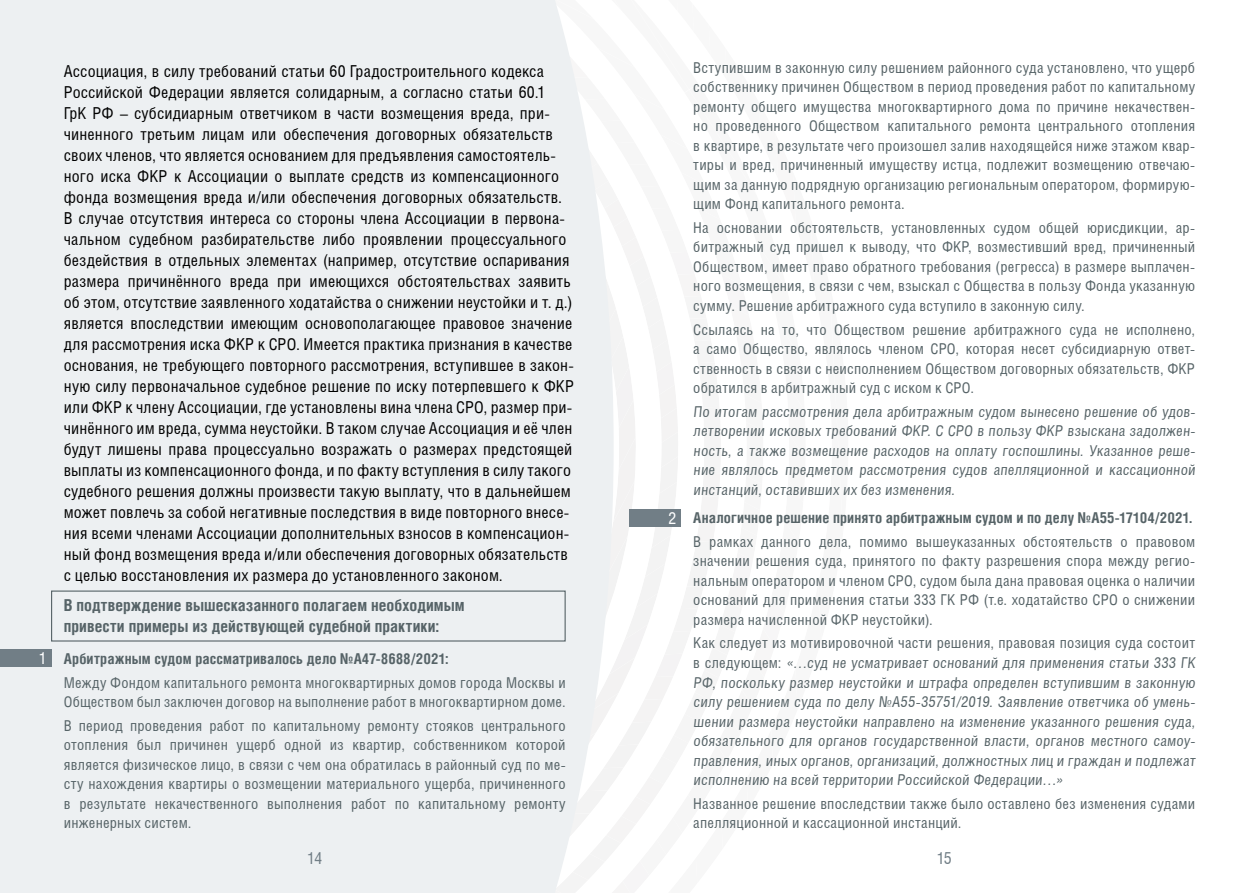
<style>
.page{position:relative;width:1259px;height:893px;background:#fff}
.page>*{position:absolute;margin:0;border:0;box-sizing:border-box;transform-origin:0 0}
.t1{font:16.5px/21px "Helios Cond";letter-spacing:.01em;color:#000}
.t2{font:700 16.5px/21px "Helios Cond";letter-spacing:.005em;color:#566367}
.t3{font:16.5px "Helios Cond";color:#717e86}
.t4{font:16.5px "Helios Cond";color:#fff}
.t5{font:15px/19.5px "Helios Cond";letter-spacing:.015em;color:#566367;text-align:justify}
.t6{font:700 15px "Helios Cond";letter-spacing:.01em;color:#566367}
</style>
<div class="page">
<svg style="left:613px;top:200px;width:107px;height:651px"></svg>
<div style="left:0;top:0;width:613px;height:893px;background:#edf0f2"></div>
<div style="left:629px;top:509px;width:51px;height:17px;background:#717e86"></div>
<div style="left:0;top:649px;width:51px;height:17px;background:#717e86"></div>
<div style="left:51px;top:590px;width:515px;height:52px;border:1px solid #566367"></div>
<p class="t4" style="left:39px;top:648px;width:9px">1</p>
<p class="t5" style="left:693px;top:57px;width:503px">Вступившим в законную силу решением районного суда установлено, что ущерб собственнику причинен Обществом в период проведения работ по капитальному ремонту общего имущества многоквартирного дома по причине некачествен&shy;но проведенного Обществом капитального ремонта центрального отопления в квартире, в результате чего произошел залив находящейся ниже этажом квар&shy;тиры и вред, причиненный имуществу истца, подлежит возмещению отвечаю&shy;щим за данную подрядную организацию региональным оператором, формирую&shy;щим Фонд капитального ремонта.</p>
<p class="t5" style="left:693px;top:218px;width:503px">На основании обстоятельств, установленных судом общей юрисдикции, ар&shy;битражный суд пришел к выводу, что ФКР, возместивший вред, причиненный Обществом, имеет право обратного требования (регресса) в размере выплачен&shy;ного возмещения, в связи с чем, взыскал с Общества в пользу Фонда указанную сумму. Решение арбитражного суда вступило в законную силу.</p>
<p class="t5" style="left:693px;top:319px;width:503px">Ссылаясь на то, что Обществом решение арбитражного суда не исполнено, а само Общество, являлось членом СРО, которая несет субсидиарную ответ&shy;ственность в связи с неисполнением Обществом договорных обязательств, ФКР обратился в арбитражный суд с иском к СРО.</p>
<p class="t5" style="left:693px;top:402px;width:505px">По итогам рассмотрения дела арбитражным судом вынесено решение об удов&shy;летворении исковых требований ФКР. С СРО в пользу ФКР взыскана задолжен&shy;ность, а также возмещение расходов на оплату госпошлины. Указанное реше&shy;ние являлось предметом рассмотрения судов апелляционной и кассационной инстанций, оставивших их без изменения.</p>
<p class="t6" style="left:693px;top:509px;width:500px">Аналогичное решение принято арбитражным судом и по делу №А55-17104/2021.</p>
<p class="t5" style="left:693px;top:531px;width:503px">В рамках данного дела, помимо вышеуказанных обстоятельств о правовом значении решения суда, принятого по факту разрешения спора между регио&shy;нальным оператором и членом СРО, судом была дана правовая оценка о наличии оснований для применения статьи 333 ГК РФ (т.е. ходатайство СРО о снижении размера начисленной ФКР неустойки).</p>
<p class="t5" style="left:693px;top:633px;width:505px;text-align:left">Как следует из мотивировочной части решения, правовая позиция суда состоит в следующем: «…суд не усматривает оснований для применения статьи 333 ГК РФ, поскольку размер неустойки и штрафа определен вступившим в законную силу решением суда по делу №А55-35751/2019. Заявление ответчика об умень&shy;шении размера неустойки направлено на изменение указанного решения суда, обязательного для органов государственной власти, органов местного самоу&shy;правления, иных органов, организаций, должностных лиц и граждан и подлежат исполнению на всей территории Российской Федерации…»</p>
<p class="t5" style="left:693px;top:793px;width:503px">Названное решение впоследствии также было оставлено без изменения судами апелляционной и кассационной инстанций.</p>
<p class="t1" style="left:64px;top:60px;width:512px">Ассоциация, в силу требований статьи 60 Градостроительного кодекса Российской Федерации является солидарным, а согласно статьи 60.1<br>ГрК РФ – субсидиарным ответчиком в части возмещения вреда, при&shy;чиненного третьим лицам или обеспечения договорных обязательств своих членов, что является основанием для предъявления самостоятель&shy;ного иска ФКР к Ассоциации о выплате средств из компенсационного фонда возмещения вреда и/или обеспечения договорных обязательств.<br>В случае отсутствия интереса со стороны члена Ассоциации в первона&shy;чальном судебном разбирательстве либо проявлении процессуального бездействия в отдельных элементах (например, отсутствие оспаривания размера причинённого вреда при имеющихся обстоятельствах заявить об этом, отсутствие заявленного ходатайства о снижении неустойки и т. д.) является впоследствии имеющим основополагающее правовое значение для рассмотрения иска ФКР к СРО. Имеется практика признания в качестве основания, не требующего повторного рассмотрения, вступившее в закон&shy;ную силу первоначальное судебное решение по иску потерпевшего к ФКР или ФКР к члену Ассоциации, где установлены вина члена СРО, размер при&shy;чинённого им вреда, сумма неустойки. В таком случае Ассоциация и её член будут лишены права процессуально возражать о размерах предстоящей выплаты из компенсационного фонда, и по факту вступления в силу такого судебного решения должны произвести такую выплату, что в дальнейшем может повлечь за собой негативные последствия в виде повторного внесе&shy;ния всеми членами Ассоциации дополнительных взносов в компенсацион&shy;ный фонд возмещения вреда и/или обеспечения договорных обязательств с целью восстановления их размера до установленного законом.</p>
<p class="t4" style="left:668px;top:508px;width:9px">2</p>
<p class="t2" style="left:64px;top:594px;width:402px">В подтверждение вышесказанного полагаем необходимым привести примеры из действующей судебной практики:</p>
<p class="t6" style="left:64px;top:649px;width:386px">Арбитражным судом рассматривалось дело №А47-8688/2021:</p>
<p class="t5" style="left:64px;top:672px;width:503px">Между Фондом капитального ремонта многоквартирных домов города Москвы и<br>Обществом был заключен договор на выполнение работ в многоквартирном доме.</p>
<p class="t5" style="left:64px;top:715px;width:503px">В период проведения работ по капитальному ремонту стояков центрального отопления был причинен ущерб одной из квартир, собственником которой является физическое лицо, в связи с чем она обратилась в районный суд по ме&shy;сту нахождения квартиры о возмещении материального ущерба, причиненного в результате некачественного выполнения работ по капитальному ремонту инженерных систем.</p>
<p class="t3" style="left:307px;top:848px;width:17px">14</p>
<p class="t3" style="left:936px;top:848px;width:17px">15</p>
</div>
